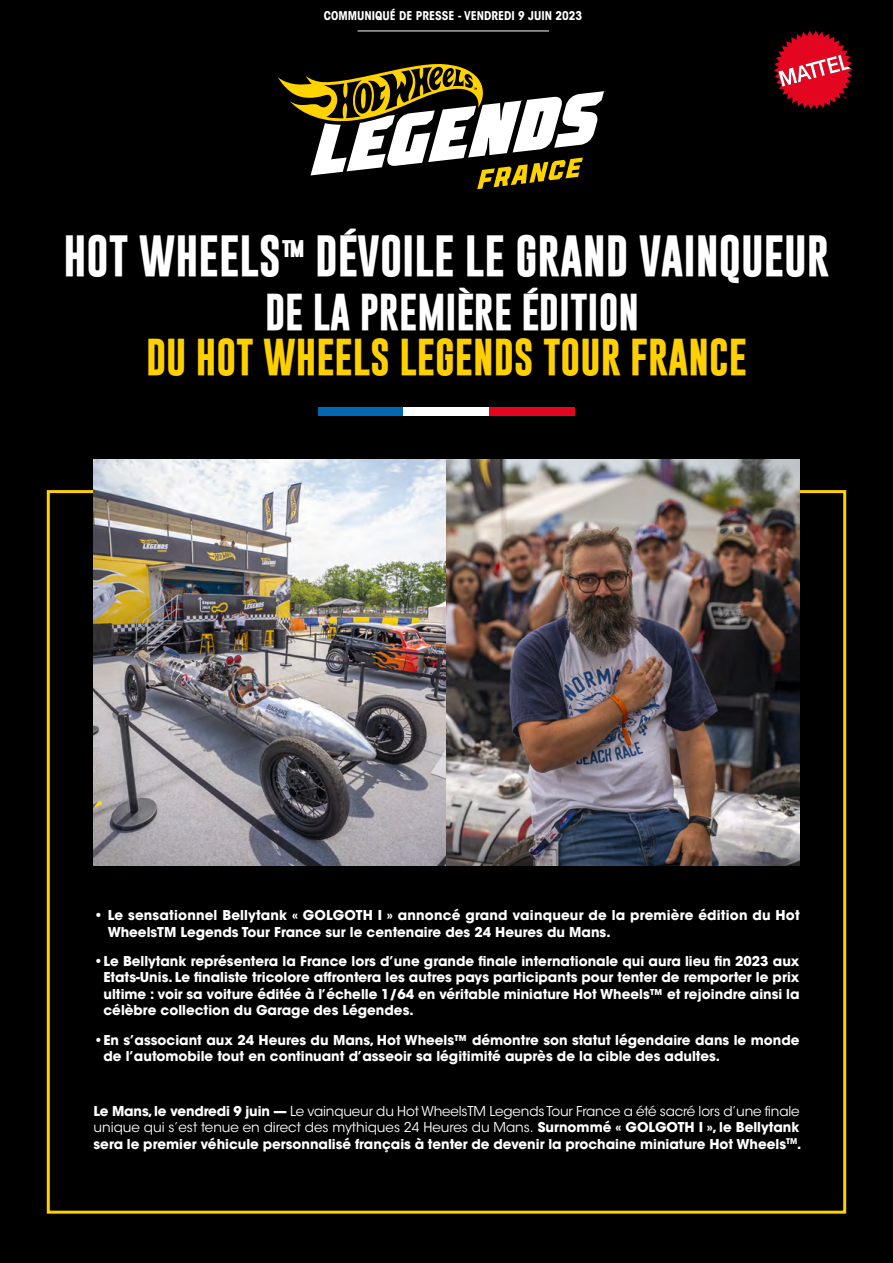
<style>
.page{position:relative;width:893px;height:1263px;background:#000}
.page>*{position:absolute;margin:0;border:0;box-sizing:border-box;transform-origin:0 0}
.t1{font:700 42px "Gobold";color:#fff}
.t2{font:700 37.5px "Gobold";color:#ffd000}
.t3{font:700 37.5px "Gobold";color:#fff}
.t4{font:700 13.5px/16.5px "ITC Avant Garde Std";color:#fff}
.t5{font:700 condensed 12px "ITC Avant Garde Std";color:#fff}
.s1{font-weight:400}
</style>
<div class="page">
<div style="left:319px;top:407px;width:85px;height:9px;background:#0067b2"></div>
<div style="left:404px;top:407px;width:85px;height:9px;background:#fff"></div>
<div style="left:489px;top:407px;width:85px;height:9px;background:#e40521"></div>
<svg style="left:278px;top:64px;width:328px;height:126px"></svg>
<svg style="left:774px;top:31px;width:79px;height:78px"></svg>
<hr style="left:358px;top:31px;width:191px;height:1px;background:#fff">
<img style="left:94px;top:459px;width:352px;height:407px">
<img style="left:446px;top:459px;width:353px;height:407px">
<p class="t5" style="left:324px;top:8px;width:260px">COMMUNIQUÉ DE PRESSE - VENDREDI 9 JUIN 2023</p>
<h1 class="t1" style="left:64px;top:229px;width:767px">HOT WHEELS™ DÉVOILE LE GRAND VAINQUEUR</h1>
<h2 class="t3" style="left:265px;top:288px;width:376px">DE LA PREMIÈRE ÉDITION</h2>
<h2 class="t2" style="left:146px;top:333px;width:602px">DU HOT WHEELS LEGENDS TOUR FRANCE</h2>
<p class="t4" style="left:108px;top:907px;width:694px;text-indent:-14px">• Le sensationnel Bellytank « GOLGOTH I » annoncé grand vainqueur de la première édition du Hot<br>WheelsTM Legends Tour France sur le centenaire des 24 Heures du Mans.</p>
<p class="t4" style="left:104px;top:952px;width:697px;text-align:justify;text-indent:-10px">•Le Bellytank représentera la France lors d’une grande finale internationale qui aura lieu fin 2023 aux Etats-Unis. Le finaliste tricolore affrontera les autres pays participants pour tenter de remporter le prix ultime : voir sa voiture éditée à l’échelle 1/64 en véritable miniature Hot Wheels™ et rejoindre ainsi la célèbre collection du Garage des Légendes.</p>
<p class="t4" style="left:104px;top:1031px;width:697px;text-indent:-10px">•En s’associant aux 24 Heures du Mans, Hot Wheels™ démontre son statut légendaire dans le monde de l’automobile tout en continuant d’asseoir sa légitimité auprès de la cible des adultes.</p>
<p class="t4" style="left:94px;top:1102px;width:709px">Le Mans, le vendredi 9 juin — <span class="s1">Le vainqueur du Hot WheelsTM Legends Tour France a été sacré lors d’une finale unique qui s’est tenue en direct des mythiques 24 Heures du Mans.</span> Surnommé « GOLGOTH I », le Bellytank sera le premier véhicule personnalisé français à tenter de devenir la prochaine miniature Hot Wheels<sup>TM</sup>.</p>
</div>
